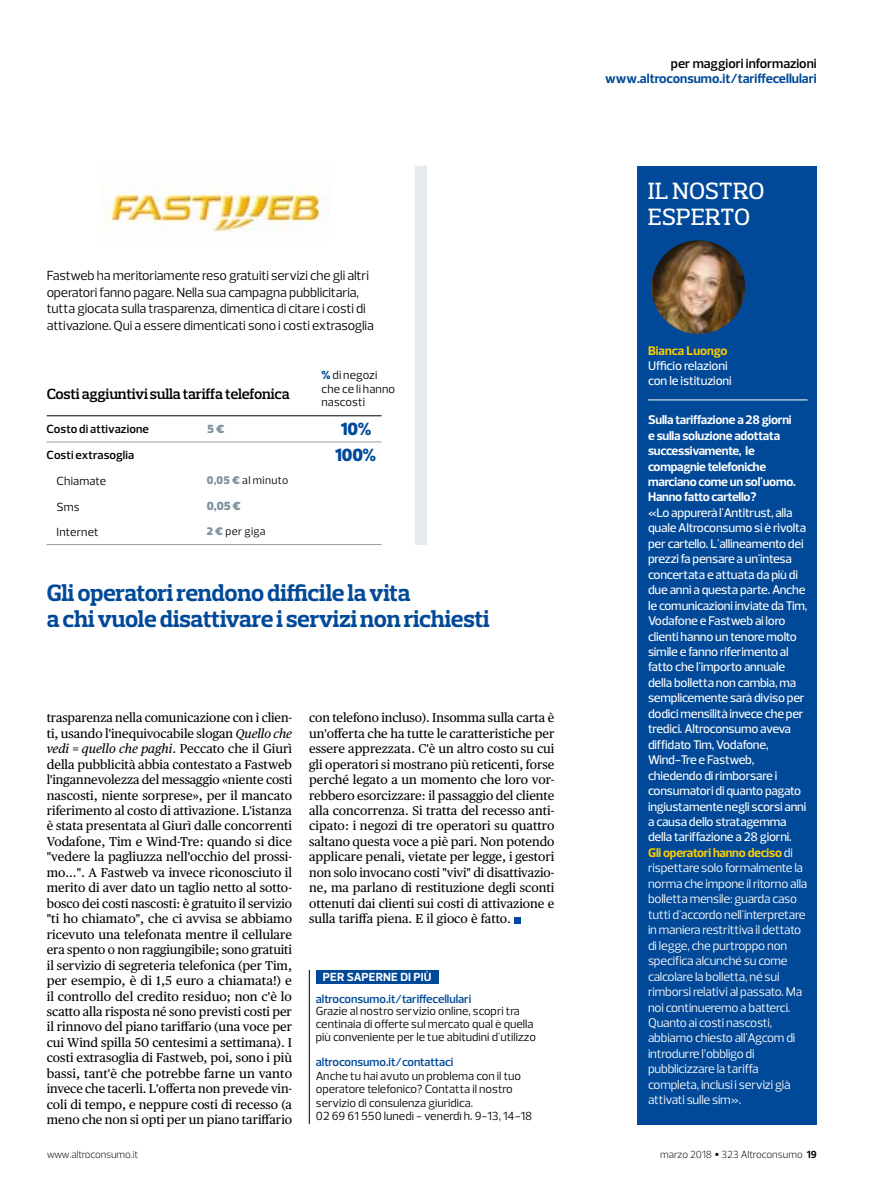
<style>
.page{position:relative;width:872px;height:1191px;background:#fff}
.page>*{position:absolute;margin:0;border:0;box-sizing:border-box;transform-origin:0 0}
.PULL_QUOTE{font:700 24px "Prelo Slab";letter-spacing:-.015em;color:#004998}
._3_4_OER_Header_re{font:500 24px/25.5px "Prelo Slab";color:#fff}
.Info_Number_2{font:900 18px "Prelo";color:#004998}
.Best_Brand_Name_smal{font:600 15px "Prelo Slab";letter-spacing:-.02em;color:#000}
.info_mezza_pg_o_p{font:13.5px/16.5px "Prelo";letter-spacing:-.01em;color:#000}
.t1{font:700 13.5px "Prelo";color:#004998}
.t2{font:600 13.5px "Prelo";color:#000}
._1_3_Body_Copy{font:12.75px/15.5px "Publico Text";color:#000;text-align:justify}
._3_4_4_OER_Copy_Re{font:500 12.75px/15.5px "Prelo";letter-spacing:-.02em;color:#fff}
._3_4_4_OER_Copy_Re-2{font:12.75px/15.5px "Prelo";letter-spacing:-.02em;color:#fff}
._3_4_3_OER_Subhead{font:700 12.75px/15.5px "Prelo";letter-spacing:-.02em;color:#fff}
._3_4_2_OER_Expert{font:500 12.75px "Prelo";letter-spacing:-.01em;color:#fff}
._3_4_1_OER_Expert{font:700 12.75px "Prelo";color:#fecc00}
._3_1_ITF_FOM_box_cop{font:12px/13.5px "Prelo";color:#000}
._3_1_FOM_Web_address{font:12px/12.8px "Prelo";color:#000}
._3_1_FOM_Web_address-2{font:600 12px "Prelo";color:#004998}
.Info_Number_1{font:12px/13.5px "Prelo";letter-spacing:.01em;color:#000}
.Info_Number_1-2{font:600 12px "Prelo";letter-spacing:.01em;color:#000}
._3_1_ITF_FOM_Box_tit{font:700 12px "Prelo";letter-spacing:.015em;color:#fff}
.Info_Number_1-3{font:900 12px "Prelo";color:#7c909a}
.fonte{font:11.25px "Prelo";letter-spacing:.035em;color:#000}
.t3{font:300 10.5px "Prelo";letter-spacing:-.01em;color:#000}
.s1{font-weight:900;color:#004998}
.s2{font-weight:900;color:#7c909a}
.s3{font-style:italic}
.s4{font-weight:700;color:#fecc00}
.s5{font-family:"Publico Text";font-weight:400}
.s6{font-weight:700}
</style>
<div class="page">
<div style="left:514px;top:916px;width:6px;height:7px;background:#004998"></div>
<div style="left:637px;top:166px;width:179px;height:958px;background:#004998"></div>
<hr style="left:648px;top:399px;width:159px;height:1px;background:#fff">
<img style="left:651px;top:240px;width:94px;height:94px;border-radius:47px">
<hr style="left:47px;top:415px;width:334px;height:1px;background:#000">
<div style="left:415px;top:166px;width:12px;height:379px;background:#e5eaed"></div>
<div style="left:316px;top:970px;width:122px;height:13px;background:#004998"></div>
<hr style="left:309px;top:970px;width:1px;height:154px;background:#000">
<img style="left:99px;top:184px;width:230px;height:49px">
<hr style="left:46px;top:442px;width:335px;height:1px;background:#9d9d9c">
<hr style="left:46px;top:544px;width:335px;height:1px;background:#9d9d9c">
<p class="t2" style="left:671px;top:55px;width:147px">per maggiori informazioni</p>
<p class="t1" style="left:605px;top:70px;width:213px">www.altroconsumo.it/tariffecellulari</p>
<p class="info_mezza_pg_o_p" style="left:47px;top:267px;width:329px">Fastweb ha meritoriamente reso gratuiti servizi che gli altri operatori fanno pagare. Nella sua campagna pubblicitaria, tutta giocata sulla trasparenza, dimentica di citare i costi di attivazione. Qui a essere dimenticati sono i costi extrasoglia</p>
<p class="Best_Brand_Name_smal" style="left:47px;top:385px;width:244px">Costi aggiuntivi sulla tariffa telefonica</p>
<p class="Info_Number_1" style="left:321px;top:368px;width:57px"><span class="s1">%</span> di negozi</p>
<p class="Info_Number_1" style="left:321px;top:382px;width:75px">che ce li hanno nascosti</p>
<p class="Info_Number_1-2" style="left:46px;top:422px;width:104px">Costo di attivazione</p>
<p class="Info_Number_1-3" style="left:207px;top:421px;width:19px">5 €</p>
<p class="Info_Number_2" style="left:341px;top:418px;width:32px">10%</p>
<p class="Info_Number_1-2" style="left:47px;top:448px;width:89px">Costi extrasoglia</p>
<p class="Info_Number_2" style="left:335px;top:444px;width:42px">100%</p>
<p class="Info_Number_1" style="left:57px;top:474px;width:51px">Chiamate</p>
<p class="fonte" style="left:207px;top:473px;width:83px"><span class="s2">0,05 €</span> al minuto</p>
<p class="Info_Number_1" style="left:57px;top:500px;width:25px">Sms</p>
<p class="Info_Number_1-3" style="left:207px;top:499px;width:36px">0,05 €</p>
<p class="Info_Number_1" style="left:57px;top:525px;width:44px">Internet</p>
<p class="fonte" style="left:207px;top:524px;width:60px"><span class="s2">2 €</span> per giga</p>
<p class="PULL_QUOTE" style="left:47px;top:578px;width:365px">Gli operatori rendono difficile la vita</p>
<p class="PULL_QUOTE" style="left:47px;top:604px;width:444px">a chi vuole disattivare i servizi non richiesti</p>
<p class="_1_3_Body_Copy" style="left:47px;top:710px;width:247px">trasparenza nella comunicazione con i clien&shy;ti, usando l'inequivocabile slogan <span class="s3">Quello che vedi = quello che paghi</span>. Peccato che il Giurì della pubblicità abbia contestato a Fastweb l'ingannevolezza del messaggio «niente costi nascosti, niente sorprese», per il mancato riferimento al costo di attivazione. L'istanza è stata presentata al Giurì dalle concorrenti Vodafone, Tim e Wind-Tre: quando si dice "vedere la pagliuzza nell'occhio del prossi&shy;mo...". A Fastweb va invece riconosciuto il merito di aver dato un taglio netto al sotto&shy;bosco dei costi nascosti: è gratuito il servizio "ti ho chiamato", che ci avvisa se abbiamo ricevuto una telefonata mentre il cellulare era spento o non raggiungibile; sono gratuiti il servizio di segreteria telefonica (per Tim, per esempio, è di 1,5 euro a chiamata!) e il controllo del credito residuo; non c'è lo scatto alla risposta né sono previsti costi per il rinnovo del piano tariffario (una voce per cui Wind spilla 50 centesimi a settimana). I costi extrasoglia di Fastweb, poi, sono i più bassi, tant'è che potrebbe farne un vanto invece che tacerli. L'offerta non prevede vin&shy;coli di tempo, e neppure costi di recesso (a meno che non si opti per un piano tariffario</p>
<p class="_1_3_Body_Copy" style="left:309px;top:710px;width:247px">con telefono incluso). Insomma sulla carta è un'offerta che ha tutte le caratteristiche per essere apprezzata. C'è un altro costo su cui gli operatori si mostrano più reticenti, forse perché legato a un momento che loro vor&shy;rebbero esorcizzare: il passaggio del cliente alla concorrenza. Si tratta del recesso anti&shy;cipato: i negozi di tre operatori su quattro saltano questa voce a piè pari. Non potendo applicare penali, vietate per legge, i gestori non solo invocano costi "vivi" di disattivazio&shy;ne, ma parlano di restituzione degli sconti ottenuti dai clienti sui costi di attivazione e sulla tariffa piena. E il gioco è fatto.</p>
<p class="_3_1_ITF_FOM_Box_tit" style="left:323px;top:969px;width:110px">PER SAPERNE DI PIÙ</p>
<p class="_3_1_FOM_Web_address-2" style="left:316px;top:991px;width:157px">altroconsumo.it/tariffecellulari</p>
<p class="_3_1_FOM_Web_address" style="left:316px;top:1005px;width:222px">Grazie al nostro servizio online, scopri tra centinaia di offerte sul mercato qual è quella più conveniente per le tue abitudini d'utilizzo</p>
<p class="_3_1_FOM_Web_address-2" style="left:316px;top:1055px;width:139px">altroconsumo.it/contattaci</p>
<p class="_3_1_ITF_FOM_box_cop" style="left:316px;top:1069px;width:207px">Anche tu hai avuto un problema con il tuo operatore telefonico? Contatta il nostro servizio di consulenza giuridica.</p>
<p class="_3_1_ITF_FOM_box_cop" style="left:316px;top:1109px;width:218px">02 69 61 550 lunedì - venerdì h. 9-13, 14-18</p>
<p class="_3_4_OER_Header_re" style="left:648px;top:179px;width:118px">IL NOSTRO<br>ESPERTO</p>
<p class="_3_4_1_OER_Expert" style="left:648px;top:343px;width:81px">Bianca Luongo</p>
<p class="_3_4_2_OER_Expert" style="left:648px;top:358px;width:81px">Ufficio relazioni</p>
<p class="_3_4_2_OER_Expert" style="left:648px;top:373px;width:85px">con le istituzioni</p>
<p class="_3_4_3_OER_Subhead" style="left:648px;top:412px;width:145px">Sulla tariffazione a 28 giorni</p>
<p class="_3_4_3_OER_Subhead" style="left:648px;top:428px;width:149px">e sulla soluzione adottata successivamente, le compagnie telefoniche marciano come un sol'uomo.<br>Hanno fatto cartello?</p>
<p class="_3_4_4_OER_Copy_Re" style="left:648px;top:505px;width:161px">«Lo appurerà l'Antitrust, alla quale Altroconsumo si è rivolta per cartello. L'allineamento dei prezzi fa pensare a un'intesa concertata e attuata da più di due anni a questa parte. Anche le comunicazioni inviate da Tim,<br>Vodafone e Fastweb ai loro clienti hanno un tenore molto simile e fanno riferimento al fatto che l'importo annuale della bolletta non cambia, ma semplicemente sarà diviso per dodici mensilità invece che per tredici. Altroconsumo aveva diffidato Tim, Vodafone,<br>Wind-Tre e Fastweb, chiedendo di rimborsare i consumatori di quanto pagato ingiustamente negli scorsi anni a causa dello stratagemma della tariffazione a 28 giorni.</p>
<p class="_3_4_4_OER_Copy_Re-2" style="left:648px;top:845px;width:161px"><span class="s4">Gli operatori hanno deciso</span> di rispettare solo formalmente la norma che impone il ritorno alla bolletta mensile: guarda caso tutti d'accordo nell'interpretare in maniera restrittiva il dettato di legge, che purtroppo non specifica alcunché su come calcolare la bolletta, né sui rimborsi relativi al passato. Ma noi continueremo a batterci.<br>Quanto ai costi nascosti, abbiamo chiesto all'Agcom di introdurre l’obbligo di pubblicizzare la tariffa completa, inclusi i servizi già attivati sulle sim».</p>
<p class="t3" style="left:47px;top:1148px;width:93px">www.altroconsumo.it</p>
<p class="t3" style="left:660px;top:1148px;width:158px">marzo 2018 <span class="s5">•</span> 323 Altroconsumo <span class="s6">19</span></p>
</div>
